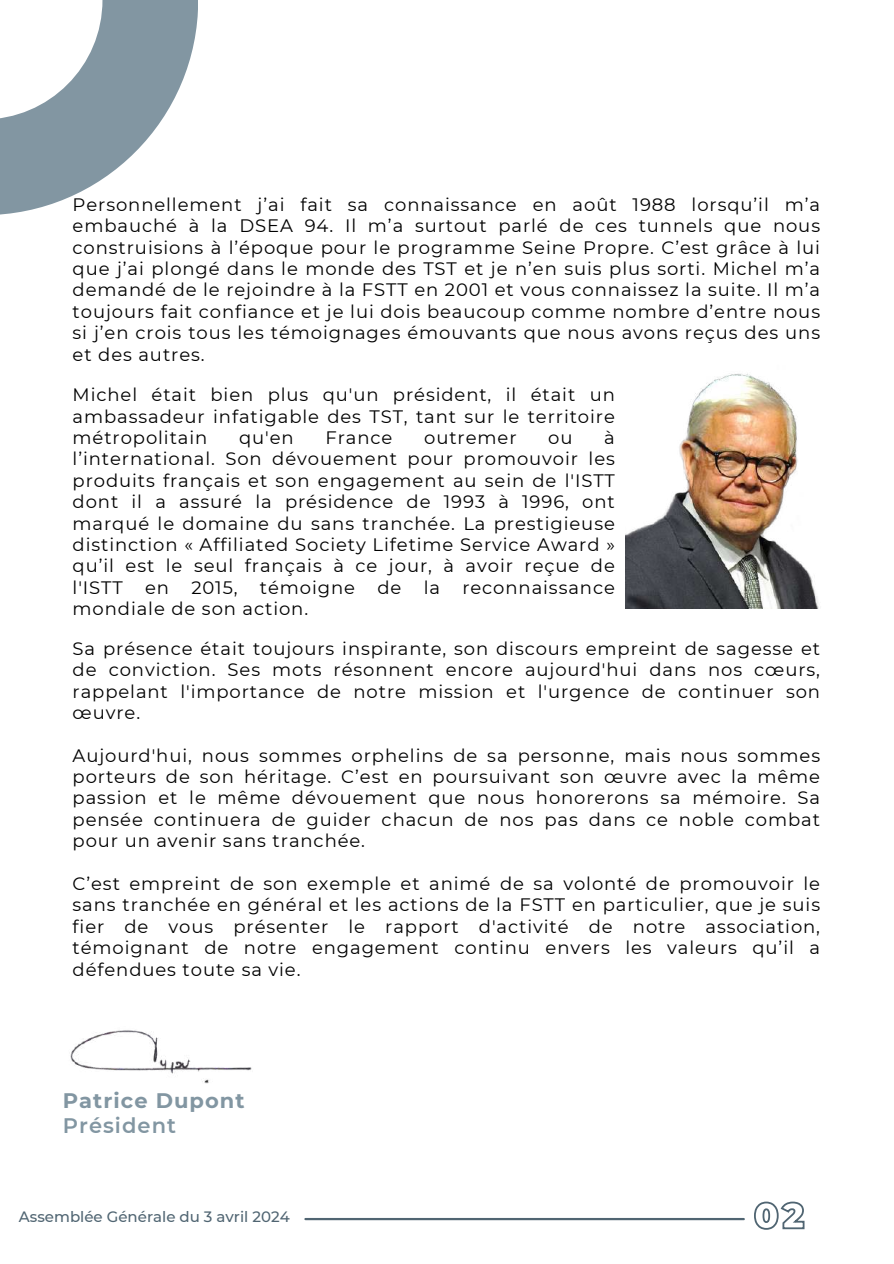
<style>
.page{position:relative;width:894px;height:1264px;background:#fff}
.page>*{position:absolute;margin:0;border:0;box-sizing:border-box;transform-origin:0 0}
.t1{font:700 21px "Montserrat";letter-spacing:.05em;color:#8296a2}
.t2{font:600 21px "Montserrat";letter-spacing:.05em;color:#8296a2}
.t3{font:18px/21.3px "Montserrat";letter-spacing:.05em;color:#000;text-align:justify}
.t4{font:500 15px "Montserrat";color:#506572}
</style>
<div class="page">
<svg style="left:0;top:0;width:198px;height:215px"></svg>
<img style="left:70px;top:1030px;width:182px;height:54px">
<svg style="left:754px;top:1201px;width:51px;height:29px"></svg>
<hr style="left:305px;top:1217px;width:438px;height:3px;background:#506572">
<img style="left:625px;top:373px;width:194px;height:235px">
<p class="t3" style="left:73px;top:194px;width:748px">Personnellement j’ai fait sa connaissance en août 1988 lorsqu’il m’a embauché à la DSEA 94. Il m’a surtout parlé de ces tunnels que nous construisions à l’époque pour le programme Seine Propre. C’est grâce à lui que j’ai plongé dans le monde des TST et je n’en suis plus sorti. Michel m’a demandé de le rejoindre à la FSTT en 2001 et vous connaissez la suite. Il m’a toujours fait confiance et je lui dois beaucoup comme nombre d’entre nous si j’en crois tous les témoignages émouvants que nous avons reçus des uns et des autres.</p>
<p class="t3" style="left:73px;top:384px;width:543px">Michel était bien plus qu'un président, il était un ambassadeur infatigable des TST, tant sur le territoire métropolitain</p>
<p class="t3" style="left:73px;top:427px;width:543px;text-indent:531px">à l’international. Son dévouement pour promouvoir les produits français et son engagement au sein de l'ISTT dont il a assuré la présidence de 1993 à 1996, ont marqué le domaine du sans tranchée. La prestigieuse distinction « Affiliated Society Lifetime Service Award » qu’il est le seul français à ce jour, à avoir reçue de l'ISTT en 2015, témoigne de la reconnaissance mondiale de son action.</p>
<p class="t3" style="left:239px;top:427px;width:56px">qu'en</p>
<p class="t3" style="left:325px;top:427px;width:68px">France</p>
<p class="t3" style="left:424px;top:427px;width:94px">outremer</p>
<p class="t3" style="left:548px;top:427px;width:26px">ou</p>
<p class="t3" style="left:73px;top:637px;width:748px">Sa présence était toujours inspirante, son discours empreint de sagesse et de conviction. Ses mots résonnent encore aujourd'hui dans nos cœurs, rappelant l'importance de notre mission et l'urgence de continuer son œuvre.</p>
<p class="t3" style="left:73px;top:744px;width:748px">Aujourd'hui, nous sommes orphelins de sa personne, mais nous sommes porteurs de son héritage. C’est en poursuivant son œuvre avec la même passion et le même dévouement que nous honorerons sa mémoire. Sa pensée continuera de guider chacun de nos pas dans ce noble combat pour un avenir sans tranchée.</p>
<p class="t3" style="left:73px;top:872px;width:748px">C’est empreint de son exemple et animé de sa volonté de promouvoir le sans tranchée en général et les actions de la FSTT en particulier, que je suis fier de vous présenter le rapport d'activité de notre association, témoignant de notre engagement continu envers les valeurs qu’il a défendues toute sa vie.</p>
<p class="t1" style="left:63px;top:1087px;width:183px">Patrice Dupont</p>
<p class="t2" style="left:63px;top:1112px;width:115px">Président</p>
<p class="t4" style="left:19px;top:1207px;width:272px">Assemblée Générale du 3 avril 2024</p>
</div>
